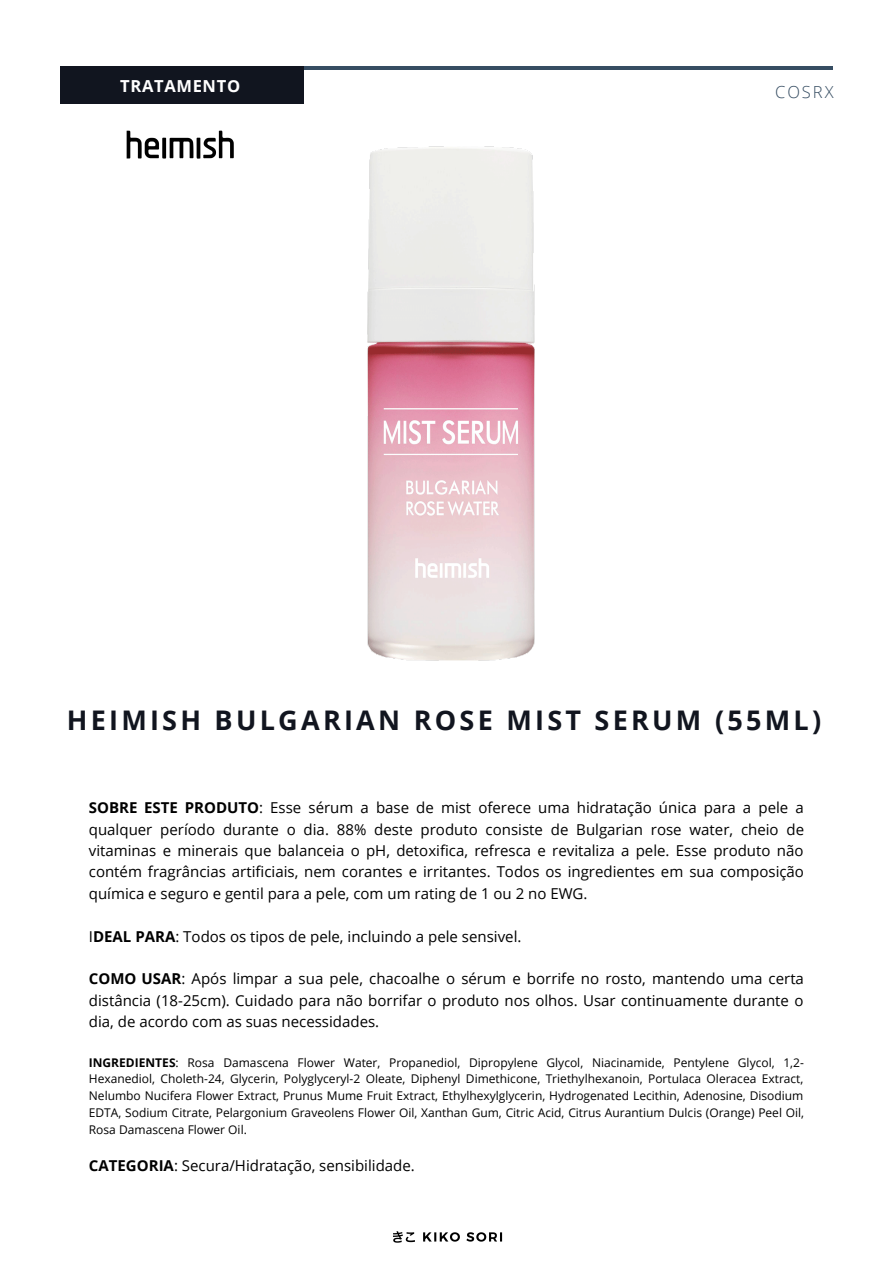
<style>
.page{position:relative;width:894px;height:1264px;background:#fff}
.page>*{position:absolute;margin:0;border:0;box-sizing:border-box;transform-origin:0 0}
.t1{font:700 27px "Open Sans";letter-spacing:.12em;color:#11151f}
.t2{font:700 16.5px "Open Sans";letter-spacing:.04em;color:#fff}
.t3{font:300 16.5px "Open Sans";letter-spacing:.12em;color:#364d62}
.t4{font:15px/21.5px "Open Sans";color:#000;text-align:justify}
.t5{font:12px/17px "Open Sans";color:#000;text-align:justify}
.s1{font-weight:700}
</style>
<div class="page">
<hr style="left:61px;top:66px;width:771px;height:4px;background:#364d62">
<div style="left:61px;top:66px;width:243px;height:37px;background:#11151f"></div>
<img style="left:274px;top:103px;width:261px;height:558px">
<img style="left:91px;top:103px;width:183px;height:56px">
<img style="left:393px;top:1231px;width:110px;height:12px">
<p class="t2" style="left:120px;top:74px;width:121px">TRATAMENTO</p>
<p class="t3" style="left:774px;top:80px;width:60px">COSRX</p>
<h1 class="t1" style="left:67px;top:700px;width:755px">HEIMISH BULGARIAN ROSE MIST SERUM (55ML)</h1>
<p class="t4" style="left:89px;top:796px;width:716px"><span class="s1">SOBRE ESTE PRODUTO</span>: Esse sérum a base de mist oferece uma hidratação única para a pele a qualquer período durante o dia. 88% deste produto consiste de Bulgarian rose water, cheio de vitaminas e minerais que balanceia o pH, detoxifica, refresca e revitaliza a pele. Esse produto não contém fragrâncias artificiais, nem corantes e irritantes. Todos os ingredientes em sua composição química e seguro e gentil para a pele, com um rating de 1 ou 2 no EWG.</p>
<p class="t4" style="left:89px;top:925px;width:434px">I<span class="s1">DEAL PARA</span>: Todos os tipos de pele, incluindo a pele sensivel.</p>
<p class="t4" style="left:89px;top:967px;width:716px"><span class="s1">COMO USAR</span>: Após limpar a sua pele, chacoalhe o sérum e borrife no rosto, mantendo uma certa distância (18-25cm). Cuidado para não borrifar o produto nos olhos. Usar continuamente durante o dia, de acordo com as suas necessidades.</p>
<p class="t5" style="left:89px;top:1053px;width:716px"><span class="s1">INGREDIENTES</span>: Rosa Damascena Flower Water, Propanediol, Dipropylene Glycol, Niacinamide, Pentylene Glycol, 1,2- Hexanediol, Choleth-24, Glycerin, Polyglyceryl-2 Oleate, Diphenyl Dimethicone, Triethylhexanoin, Portulaca Oleracea Extract, Nelumbo Nucifera Flower Extract, Prunus Mume Fruit Extract, Ethylhexylglycerin, Hydrogenated Lecithin, Adenosine, Disodium EDTA, Sodium Citrate, Pelargonium Graveolens Flower Oil, Xanthan Gum, Citric Acid, Citrus Aurantium Dulcis (Orange) Peel Oil, Rosa Damascena Flower Oil.</p>
<p class="t4" style="left:89px;top:1154px;width:327px"><span class="s1">CATEGORIA</span>: Secura/Hidratação, sensibilidade.</p>
</div>
